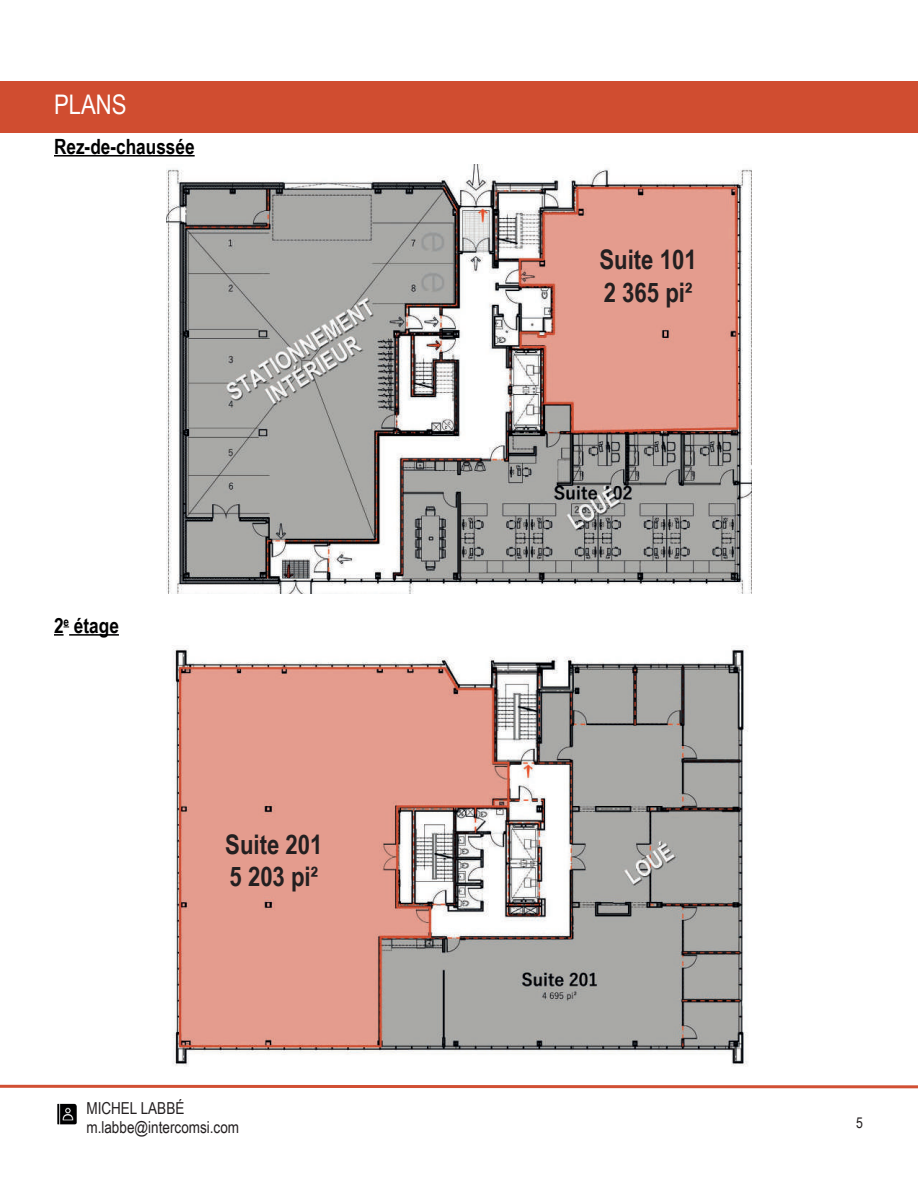
<style>
.page{position:relative;width:918px;height:1188px;background:#fff}
.page>*{position:absolute;margin:0;border:0;box-sizing:border-box;transform-origin:0 0}
.t1{font:700 27px/32.4px "Arial Narrow";color:#231f20}
.t2{font:27px "Arial Narrow";color:#fff}
.t3{font:700 21px "Arial Narrow";color:#000001}
.t4{font:16.5px/19.8px "Arial Narrow";color:#231f20}
.t5{font:15px "Arial Narrow";color:#231f20}
</style>
<div class="page">
<svg style="left:0;top:1084px;width:918px;height:5px"></svg>
<div style="left:0;top:81px;width:918px;height:51px;background:#d04d30"></div>
<img style="left:57px;top:1103px;width:20px;height:22px">
<hr style="left:54px;top:155px;width:141px;height:2px;background:#000001">
<svg style="left:54px;top:634px;width:10px;height:2px"></svg>
<hr style="left:69px;top:634px;width:50px;height:2px;background:#000001">
<img style="left:167px;top:164px;width:584px;height:430px">
<img style="left:173px;top:646px;width:575px;height:421px">
<h1 class="t2" style="left:54px;top:85px;width:74px">PLANS</h1>
<p class="t3" style="left:54px;top:130px;width:142px">Rez-de-chaussée</p>
<p class="t3" style="left:54px;top:609px;width:66px">2<sup>e</sup> étage</p>
<h1 class="t1" style="left:225px;top:827px;width:99px">Suite 201<br>5 203 pi²</h1>
<p class="t4" style="left:86px;top:1097px;width:154px">MICHEL LABBÉ m.labbe@intercomsi.com</p>
<h1 class="t1" style="left:599px;top:242px;width:99px">Suite 101<br>2 365 pi²</h1>
<p class="t5" style="left:856px;top:1112px;width:8px">5</p>
</div>
